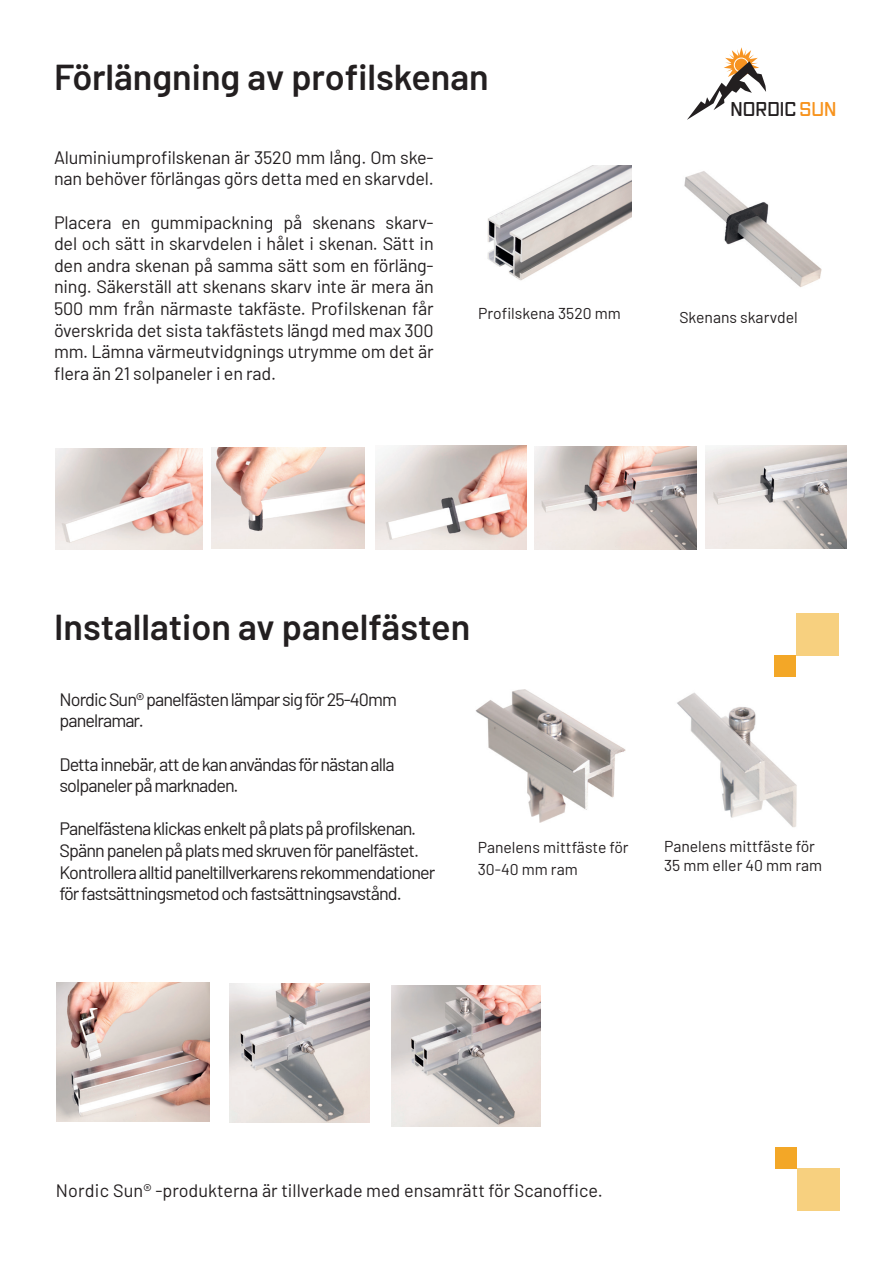
<style>
.page{position:relative;width:893px;height:1263px;background:#fff}
.page>*{position:absolute;margin:0;border:0;box-sizing:border-box;transform-origin:0 0}
.t1{font:600 36px "Barlow";color:#231f20}
.t2{font:600 19.35px "Vox Round";color:#231f20}
.t3{font:18px/21.6px "Barlow";letter-spacing:-.05em;color:#231f20}
.t4{font:18px/21.6px "Barlow";letter-spacing:-.01em;color:#231f20}
.t5{font:18px "Barlow";color:#231f20}
.t6{font:15.75px/21.6px "Barlow";color:#231f20}
.s1{color:#f7931d}
</style>
<div class="page">
<img style="left:487px;top:165px;width:144px;height:116px">
<img style="left:684px;top:171px;width:138px;height:116px">
<img style="left:56px;top:448px;width:146px;height:101px">
<img style="left:212px;top:448px;width:153px;height:100px">
<img style="left:375px;top:446px;width:151px;height:103px">
<img style="left:534px;top:447px;width:162px;height:103px">
<img style="left:705px;top:446px;width:142px;height:102px">
<img style="left:476px;top:690px;width:149px;height:133px">
<img style="left:677px;top:692px;width:120px;height:136px">
<img style="left:56px;top:982px;width:154px;height:139px">
<img style="left:229px;top:983px;width:141px;height:139px">
<img style="left:392px;top:986px;width:149px;height:140px">
<div style="left:796px;top:613px;width:42px;height:42px;background:#f7d07f"></div>
<div style="left:775px;top:656px;width:21px;height:21px;background:#f3a727"></div>
<div style="left:797px;top:1168px;width:43px;height:43px;background:#f7d07f"></div>
<div style="left:776px;top:1147px;width:21px;height:21px;background:#f3a727"></div>
<svg style="left:687px;top:47px;width:79px;height:73px"></svg>
<h1 class="t1" style="left:54px;top:51px;width:436px">Förlängning av profilskenan</h1>
<p class="t2" style="left:731px;top:96px;width:107px">NORDIC <span class="s1">SUN</span></p>
<p class="t4" style="left:54px;top:145px;width:381px">Aluminiumprofilskenan är 3520 mm lång. Om ske&shy;nan behöver förlängas görs detta med en skarvdel.</p>
<p class="t3" style="left:54px;top:210px;width:381px;text-align:justify">Placera en gummipackning på skenans skarv&shy;del och sätt in skarvdelen i hålet i skenan. Sätt in den andra skenan på samma sätt som en förläng&shy;ning. Säkerställ att skenans skarv inte är mera än 500 mm från närmaste takfäste. Profilskenan får överskrida det sista takfästets längd med max 300 mm. Lämna värmeutvidgnings utrymme om det är flera än 21 solpaneler i en rad.</p>
<p class="t6" style="left:478px;top:301px;width:144px">Profilskena 3520 mm</p>
<p class="t6" style="left:679px;top:306px;width:120px">Skenans skarvdel</p>
<h1 class="t1" style="left:54px;top:601px;width:418px">Installation av panelfästen</h1>
<p class="t3" style="left:59px;top:687px;width:339px">Nordic Sun® panelfästen lämpar sig för 25-40mm panelramar.</p>
<p class="t3" style="left:59px;top:752px;width:337px">Detta innebär, att de kan användas för nästan alla solpaneler på marknaden.</p>
<p class="t3" style="left:59px;top:817px;width:377px">Panelfästena klickas enkelt på plats på profilskenan.<br>Spänn panelen på plats med skruven för panelfästet.<br>Kontrollera alltid paneltillverkarens rekommendationer för fastsättningsmetod och fastsättningsavstånd.</p>
<p class="t6" style="left:478px;top:835px;width:152px">Panelens mittfäste för<br>30-40 mm ram</p>
<p class="t6" style="left:664px;top:836px;width:160px;line-height:18.9px">Panelens mittfäste för<br>35 mm eller 40 mm ram</p>
<p class="t5" style="left:56px;top:1178px;width:548px">Nordic Sun® -produkterna är tillverkade med ensamrätt för Scanoffice.</p>
</div>
